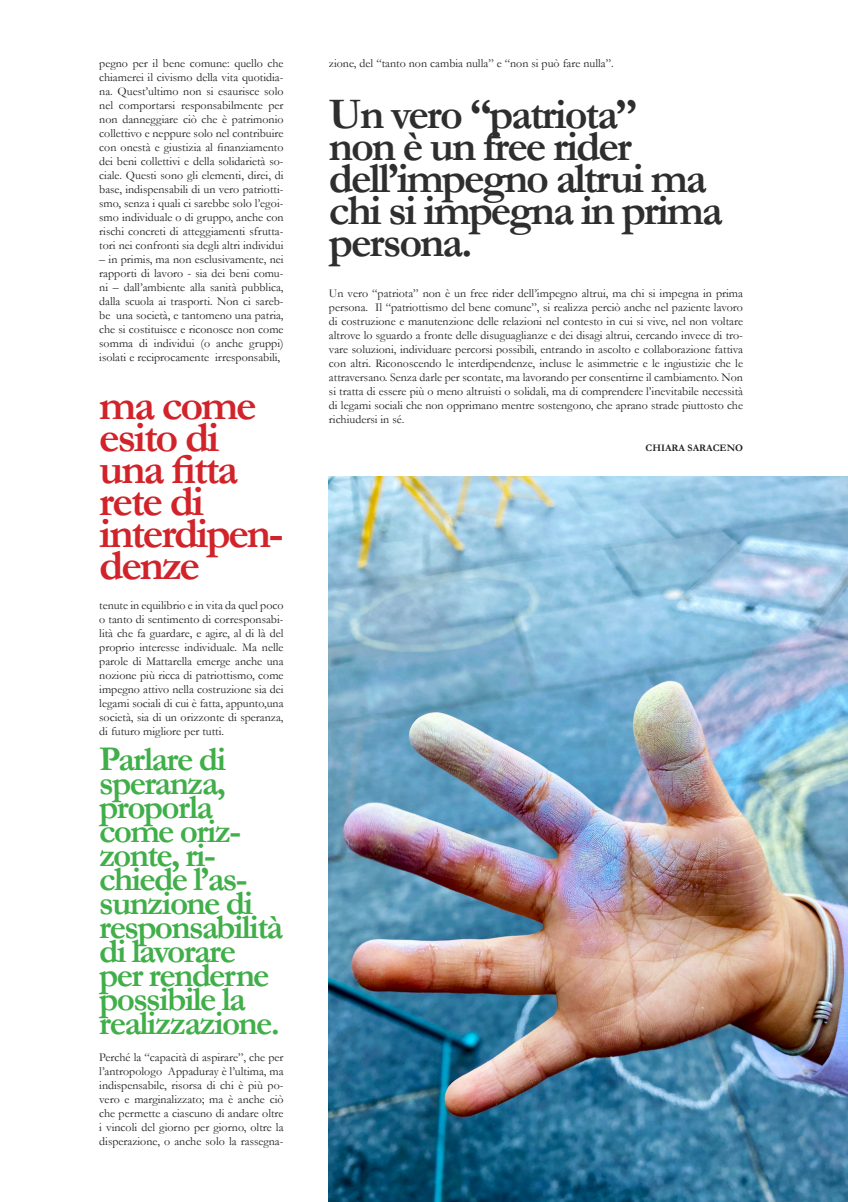
<style>
.page{position:relative;width:848px;height:1202px;background:#fff}
.page>*{position:absolute;margin:0;border:0;box-sizing:border-box;transform-origin:0 0}
.testo{font:700 44px/32px "Garamond";letter-spacing:-.05em;color:#2e2e2e}
.t1{font:700 44px/32px "Garamond";letter-spacing:-.05em;color:#d1232a}
.testo-2{font:700 35px "Garamond";letter-spacing:-.05em;color:#40ae49}
.testo-3{font:12px/14px "Garamond";color:#231f20;text-align:justify}
.testo-4{font:700 10px "Garamond";color:#231f20}
</style>
<div class="page">
<img style="left:329px;top:476px;width:519px;height:726px">
<p class="testo-3" style="left:99px;top:56px;width:186px">pegno per il bene comune: quello che chiamerei il civismo della vita quotidia&shy;na. Quest’ultimo non si esaurisce solo nel comportarsi responsabilmente per non danneggiare ciò che è patrimonio collettivo e neppure solo nel contribuire con onestà e giustizia al finanziamento dei beni collettivi e della solidarietà so&shy;ciale. Questi sono gli elementi, direi, di base, indispensabili di un vero patriotti&shy;smo, senza i quali ci sarebbe solo l’egoi&shy;smo individuale o di gruppo, anche con rischi concreti di atteggiamenti sfrutta&shy;tori nei confronti sia degli altri individui</p>
<p class="testo-3" style="left:99px;top:252px;width:186px">– in primis, ma non esclusivamente, nei rapporti di lavoro - sia dei beni comu&shy;ni – dall’ambiente alla sanità pubblica, dalla scuola ai trasporti. Non ci sareb&shy;be una società, e tantomeno una patria, che si costituisce e riconosce non come somma di individui (o anche gruppi) isolati e reciprocamente irresponsabili,</p>
<p class="t1" style="left:99px;top:389px;width:159px">ma come esito di una fitta rete di</p>
<p class="t1" style="left:99px;top:517px;width:186px">interdipen&shy;denze</p>
<p class="testo-3" style="left:99px;top:598px;width:186px">tenute in equilibrio e in vita da quel poco o tanto di sentimento di corresponsabi&shy;lità che fa guardare, e agire, al di là del proprio interesse individuale. Ma nelle parole di Mattarella emerge anche una nozione più ricca di patriottismo, come impegno attivo nella costruzione sia dei legami sociali di cui è fatta, appunto,una società, sia di un orizzonte di speranza, di futuro migliore per tutti.</p>
<p class="testo-2" style="left:99px;top:735px;width:129px">Parlare di</p>
<p class="testo-2" style="left:99px;top:759px;width:128px">speranza,</p>
<p class="testo-2" style="left:99px;top:783px;width:116px">proporla</p>
<p class="testo-2" style="left:99px;top:807px;width:143px">come oriz-</p>
<p class="testo-2" style="left:99px;top:831px;width:118px">zonte, ri-</p>
<p class="testo-2" style="left:99px;top:855px;width:150px">chiede l’as-</p>
<p class="testo-2" style="left:99px;top:879px;width:155px">sunzione di</p>
<p class="testo-2" style="left:99px;top:903px;width:185px">responsabilità</p>
<p class="testo-2" style="left:99px;top:927px;width:138px">di lavorare</p>
<p class="testo-2" style="left:99px;top:951px;width:172px">per renderne</p>
<p class="testo-2" style="left:99px;top:975px;width:148px">possibile la</p>
<p class="testo-2" style="left:99px;top:999px;width:182px">realizzazione.</p>
<p class="testo-3" style="left:99px;top:1050px;width:186px">Perché la “capacità di aspirare”, che per l’antropologo Appaduray è l’ultima, ma indispensabile, risorsa di chi è più po&shy;vero e marginalizzato; ma è anche ciò che permette a ciascuno di andare oltre i vincoli del giorno per giorno, oltre la disperazione, o anche solo la rassegna-</p>
<p class="testo-3" style="left:329px;top:56px;width:286px">zione, del “tanto non cambia nulla” e “non si può fare nulla”.</p>
<p class="testo" style="left:329px;top:98px;width:395px">Un vero “patriota”<br>non è un free rider dell’impegno altrui ma chi si impegna in prima persona.</p>
<p class="testo-3" style="left:329px;top:286px;width:415px">Un vero “patriota” non è un free rider dell’impegno altrui, ma chi si impegna in prima persona. Il “patriottismo del bene comune”, si realizza perciò anche nel paziente lavoro di costruzione e manutenzione delle relazioni nel contesto in cui si vive, nel non voltare altrove lo sguardo a fronte delle disuguaglianze e dei disagi altrui, cercando invece di tro&shy;vare soluzioni, individuare percorsi possibili, entrando in ascolto e collaborazione fattiva con altri. Riconoscendo le interdipendenze, incluse le asimmetrie e le ingiustizie che le attraversano. Senza darle per scontate, ma lavorando per consentirne il cambiamento. Non si tratta di essere più o meno altruisti o solidali, ma di comprendere l’inevitabile necessità di legami sociali che non opprimano mentre sostengono, che aprano strade piuttosto che richiudersi in sé.</p>
<p class="testo-4" style="left:645px;top:441px;width:99px">CHIARA SARACENO</p>
</div>
